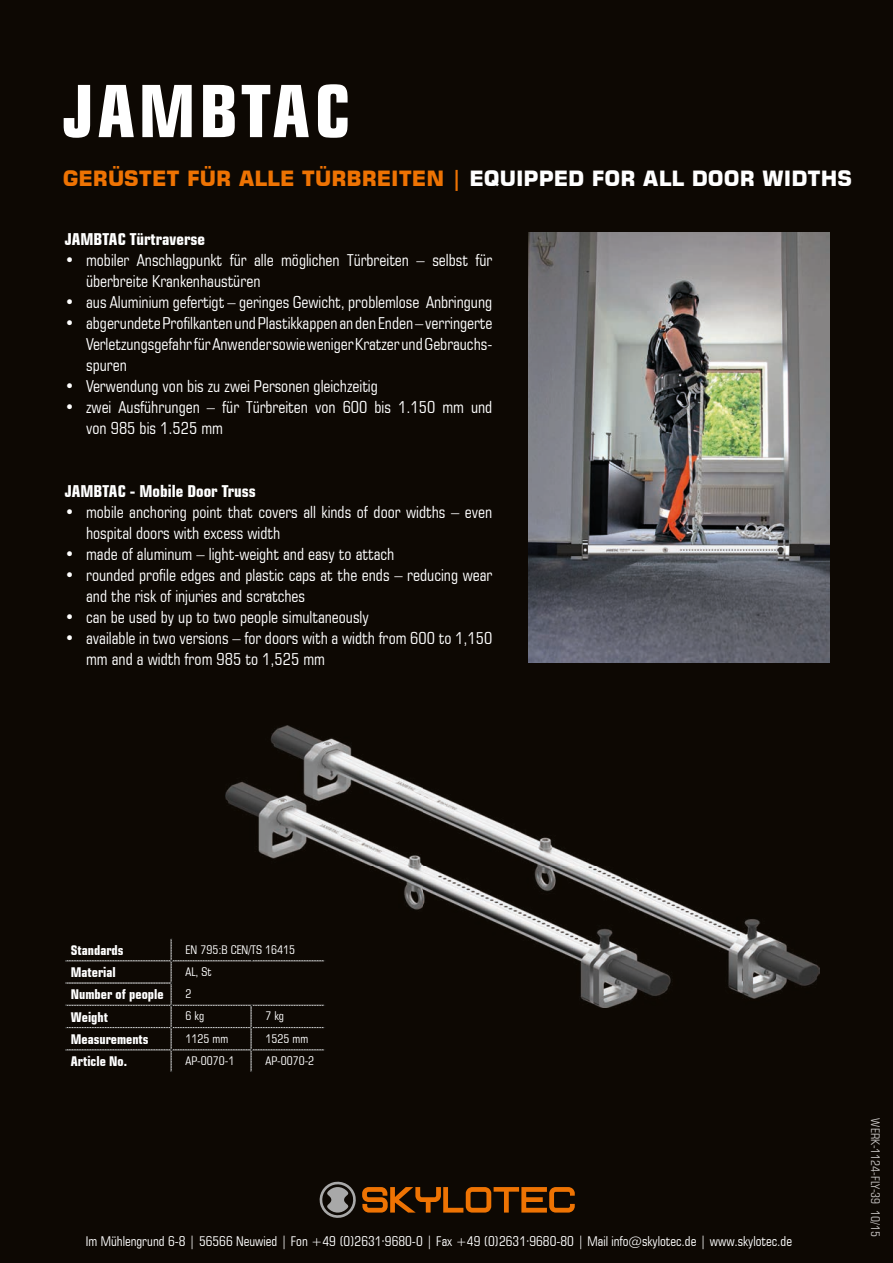
<style>
.page{position:relative;width:893px;height:1263px;background:#0d0803}
.page>*{position:absolute;margin:0;border:0;box-sizing:border-box;transform-origin:0 0}
.t1{font:700 condensed 72px "Square 721 BT";letter-spacing:.05em;color:#fff}
.t2{font:700 21px "Square 721 BT";color:#ee7303}
.t3{font:condensed 16.5px/21px "Square 721 BT";color:#fff}
.t4{font:700 condensed 16.5px "Square 721 BT";color:#fff}
.t5{font:condensed 13.5px "Square 721 BT";color:#fff}
.t6{font:700 condensed 13.5px "Square 721 BT";color:#fff}
.t7{font:condensed 12px "Square 721 BT";color:#fff}
.t8{font:condensed 12px "Square 721 BT";color:#c7c4c3}
.s1{color:#fff}
</style>
<div class="page">
<svg style="left:320px;top:1182px;width:255px;height:36px"></svg>
<img style="left:528px;top:232px;width:301px;height:430px">
<img style="left:226px;top:725px;width:594px;height:283px">
<svg style="left:65px;top:938px;width:260px;height:134px"></svg>
<h1 class="t1" style="left:63px;top:68px;width:289px">JAMBTAC</h1>
<p class="t2" style="left:63px;top:165px;width:791px">GERÜSTET FÜR ALLE TÜRBREITEN | <span class="s1">EQUIPPED FOR ALL DOOR WIDTHS</span></p>
<p class="t4" style="left:65px;top:229px;width:142px">JAMBTAC Türtraverse</p>
<p class="t3" style="left:86px;top:250px;width:408px;text-indent:-21px">• mobiler Anschlagpunkt für alle möglichen Türbreiten – selbst für überbreite Krankenhaustüren</p>
<p class="t3" style="left:65px;top:292px;width:429px">• aus Aluminium gefertigt – geringes Gewicht, problemlose Anbringung</p>
<p class="t3" style="left:86px;top:313px;width:408px;text-align:justify;text-indent:-21px">• abgerundete Profilkanten und Plastikkappen an den Enden – verringerte Verletzungsgefahr für Anwender sowie weniger Kratzer und Gebrauchs&shy;spuren</p>
<p class="t3" style="left:65px;top:376px;width:314px">• Verwendung von bis zu zwei Personen gleichzeitig</p>
<p class="t3" style="left:86px;top:397px;width:408px;text-indent:-21px">• zwei Ausführungen – für Türbreiten von 600 bis 1.150 mm und von 985 bis 1.525 mm</p>
<p class="t4" style="left:65px;top:481px;width:192px">JAMBTAC - Mobile Door Truss</p>
<p class="t3" style="left:86px;top:502px;width:408px;text-indent:-21px">• mobile anchoring point that covers all kinds of door widths – even hospital doors with excess width</p>
<p class="t3" style="left:65px;top:544px;width:331px">• made of aluminum – light-weight and easy to attach</p>
<p class="t3" style="left:86px;top:565px;width:408px;text-indent:-21px">• rounded profile edges and plastic caps at the ends – reducing wear and the risk of injuries and scratches</p>
<p class="t3" style="left:65px;top:607px;width:306px">• can be used by up to two people simultaneously</p>
<p class="t3" style="left:86px;top:628px;width:408px;text-indent:-21px">• available in two versions – for doors with a width from 600 to 1,150 mm and a width from 985 to 1,525 mm</p>
<p class="t6" style="left:71px;top:942px;width:54px">Standards</p>
<p class="t7" style="left:186px;top:942px;width:111px">EN 795:B CEN/TS 16415</p>
<p class="t6" style="left:71px;top:964px;width:47px">Material</p>
<p class="t7" style="left:186px;top:964px;width:28px">AL, St</p>
<p class="t6" style="left:71px;top:986px;width:94px">Number of people</p>
<p class="t7" style="left:186px;top:987px;width:7px">2</p>
<p class="t6" style="left:71px;top:1008px;width:39px">Weight</p>
<p class="t7" style="left:186px;top:1009px;width:20px">6 kg</p>
<p class="t7" style="left:266px;top:1009px;width:20px">7 kg</p>
<p class="t6" style="left:71px;top:1031px;width:79px">Measurements</p>
<p class="t7" style="left:186px;top:1031px;width:44px">1125 mm</p>
<p class="t7" style="left:266px;top:1031px;width:44px">1525 mm</p>
<p class="t6" style="left:71px;top:1053px;width:58px">Article No.</p>
<p class="t7" style="left:186px;top:1053px;width:50px">AP-0070-1</p>
<p class="t7" style="left:266px;top:1053px;width:50px">AP-0070-2</p>
<p class="t5" style="left:86px;top:1233px;width:708px">Im Mühlengrund 6-8 | 56566 Neuwied | Fon +49 (0)2631·9680-0 | Fax +49 (0)2631·9680-80 | Mail info@skylotec.de | www.skylotec.de</p>
<p class="t8" style="left:883px;top:1118px;width:120px;rotate:90deg">WERK-1124-FLY-39 10/15</p>
</div>
